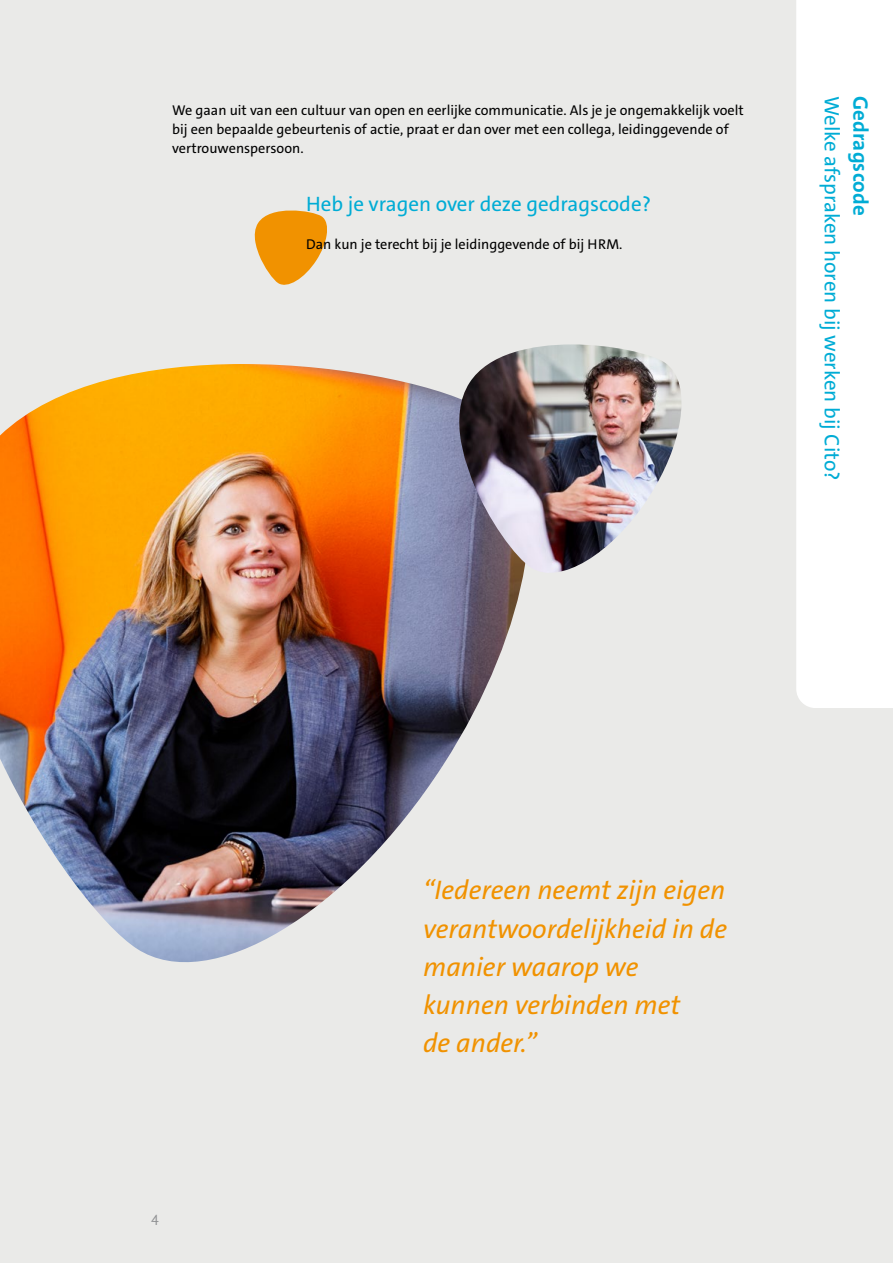
<style>
.page{position:relative;width:893px;height:1263px;background:#eaeae8}
.page>*{position:absolute;margin:0;border:0;box-sizing:border-box;transform-origin:0 0}
.t1{font:italic 27px/38.2px "The Sans Cito";color:#f19200}
.t2{font:21px/28.7px "The Sans Cito";color:#00acd5}
.t3{font:14.25px/19.2px "The Sans Cito";color:#000}
.t4{font:14.25px "PT Sans";color:#8f9092}
.s1{font-weight:700}
.s2{color:#fff}
</style>
<div class="page">
<div style="left:796px;top:0;width:97px;height:708px;background:#fff"></div>
<img style="left:0;top:364px;width:524px;height:599px">
<svg style="left:254px;top:210px;width:73px;height:75px"></svg>
<img style="left:458px;top:344px;width:224px;height:230px">
<p class="t3" style="left:172px;top:101px;width:573px">We gaan uit van een cultuur van open en eerlijke communicatie. Als je je ongemakkelijk voelt bij een bepaalde gebeurtenis of actie, praat er dan over met een collega, leidinggevende of vertrouwenspersoon.</p>
<h2 class="t2" style="left:306px;top:189px;width:346px">Heb je vragen over deze gedragscode?</h2>
<p class="t3" style="left:306px;top:234px;width:318px">Dan kun je terecht bij je leidinggevende of bij HRM.</p>
<h2 class="t2" style="left:875px;top:96px;width:386px;rotate:90deg"><span class="s1">Gedragscode</span> <span class="s2">|<br></span>Welke afspraken horen bij werken bij Cito?</h2>
<p class="t4" style="left:151px;top:1212px;width:9px">4</p>
<h1 class="t1" style="left:423px;top:871px;width:306px">“Iedereen neemt zijn eigen verantwoordelijkheid in de manier waarop we kunnen verbinden met<br>de ander.”</h1>
</div>
